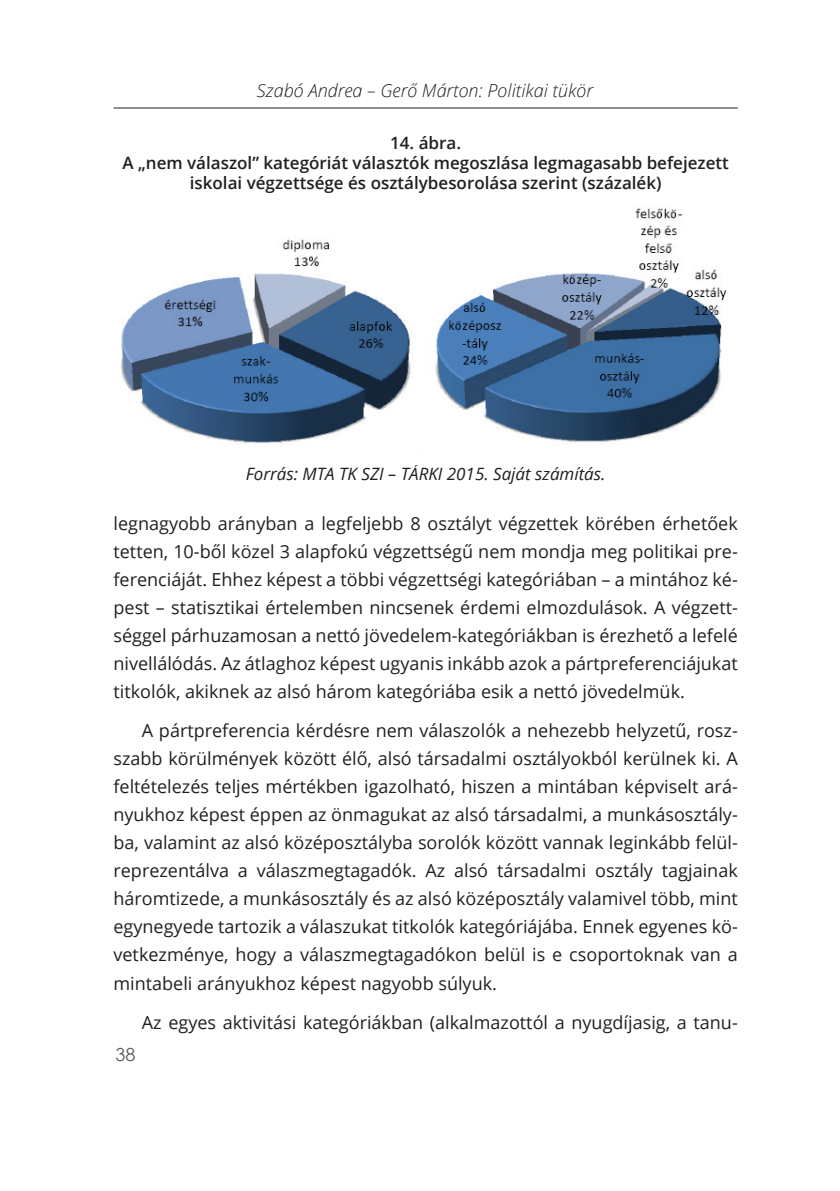
<style>
.page{position:relative;width:840px;height:1191px;background:#fff}
.page>*{position:absolute;margin:0;border:0;box-sizing:border-box;transform-origin:0 0}
.t1{font:18px/28px "Open Sans";color:#231f20;text-align:justify}
.t2{font:italic 300 18px "Open Sans";color:#231f20}
.t3{font:18px "Century Gothic";color:#57585a}
.t4{font:600 17px/20px "Open Sans";color:#231f20;text-align:center}
.t5{font:italic 17px "Open Sans";color:#231f20}
</style>
<div class="page">
<hr style="left:113px;top:108px;width:624px;height:1px;background:#231f20">
<img style="left:121px;top:208px;width:606px;height:235px">
<p class="t2" style="left:257px;top:78px;width:337px">Szabó Andrea – Gerő Márton: Politikai tükör</p>
<p class="t4" style="left:122px;top:133px;width:607px">14. ábra.<br>A „nem válaszol” kategóriát választók megoszlása legmagasabb befejezett iskolai végzettsége és osztálybesorolása szerint (százalék)</p>
<p class="t5" style="left:246px;top:462px;width:361px">Forrás: MTA TK SZI – TÁRKI 2015. Saját számítás.</p>
<p class="t1" style="left:113px;top:509px;width:625px">legnagyobb arányban a legfeljebb 8 osztályt végzettek körében érhetőek tetten, 10-ből közel 3 alapfokú végzettségű nem mondja meg politikai pre&shy;ferenciáját. Ehhez képest a többi végzettségi kategóriában – a mintához ké&shy;pest – statisztikai értelemben nincsenek érdemi elmozdulások. A végzett&shy;séggel párhuzamosan a nettó jövedelem-kategóriákban is érezhető a lefelé nivellálódás. Az átlaghoz képest ugyanis inkább azok a pártpreferenciájukat titkolók, akiknek az alsó három kategóriába esik a nettó jövedelmük.</p>
<p class="t1" style="left:113px;top:716px;width:625px;text-indent:28px">A pártpreferencia kérdésre nem válaszolók a nehezebb helyzetű, ros - szabb körülmények között élő, alsó társadalmi osztályokból kerülnek ki. A feltételezés teljes mértékben igazolható, hiszen a mintában képviselt ará&shy;nyukhoz képest éppen az önmagukat az alsó társadalmi, a munkásosztály&shy;ba, valamint az alsó középosztályba sorolók között vannak leginkább felül&shy;reprezentálva a válaszmegtagadók. Az alsó társadalmi osztály tagjainak háromtizede, a munkásosztály és az alsó középosztály valamivel több, mint egynegyede tartozik a válaszukat titkolók kategóriájába. Ennek egyenes kö&shy;vetkezménye, hogy a válaszmegtagadókon belül is e csoportoknak van a mintabeli arányukhoz képest nagyobb súlyuk.</p>
<p class="t1" style="left:142px;top:1007px;width:597px">Az egyes aktivitási kategóriákban (alkalmazottól a nyugdíjasig, a tanu-</p>
<p class="t3" style="left:115px;top:1041px;width:21px">38</p>
</div>
